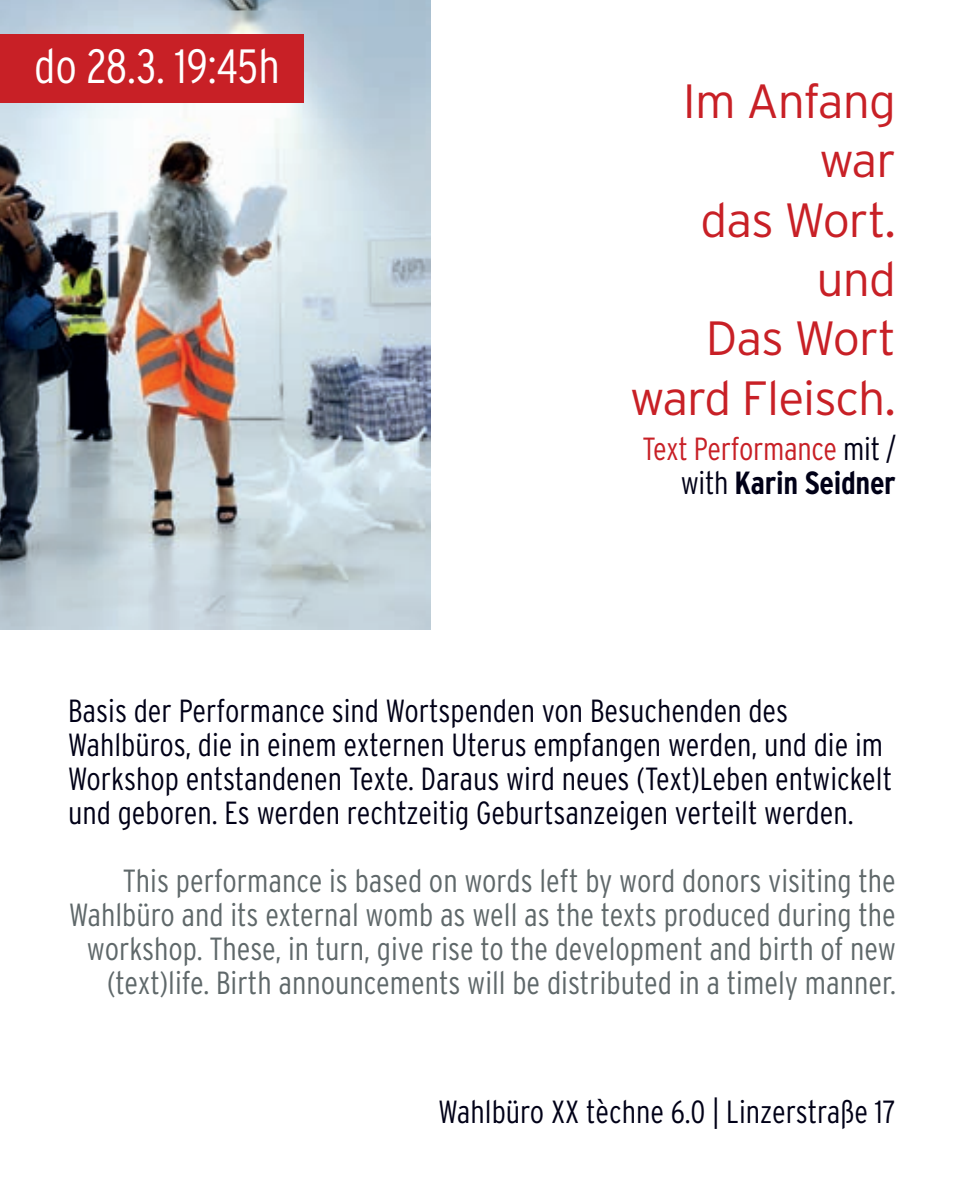
<style>
.page{position:relative;width:964px;height:1191px;background:#fff}
.page>*{position:absolute;margin:0;border:0;box-sizing:border-box;transform-origin:0 0}
.t1{font:300 48px/59.2px "Interstate";letter-spacing:-.02em;color:#c82026;text-align:right}
.t2{font:300 condensed 48px "Interstate";color:#fff}
.t3{font:300 condensed 32px/34px "Interstate";color:#000017}
.t4{font:300 condensed 32px/34px "Interstate";color:#5f686a;text-align:right}
.t5{font:300 condensed 32px/34px "Interstate";letter-spacing:-.01em;color:#c82026;text-align:right}
.s1{color:#000017}
.s2{font-weight:700;color:#000017}
</style>
<div class="page">
<img style="left:0;top:0;width:431px;height:629px">
<div style="left:0;top:34px;width:304px;height:68px;background:#c82026"></div>
<h1 class="t2" style="left:34px;top:39px;width:247px">do 28.3. 19:45h</h1>
<h1 class="t1" style="left:630px;top:71px;width:267px">Im Anfang war<br>das Wort. und<br>Das Wort ward Fleisch.</h1>
<p class="t5" style="left:642px;top:431px;width:255px">Text Performance <span class="s1">mit / with</span> <span class="s2">Karin Seidner</span></p>
<p class="t3" style="left:68px;top:693px;width:825px">Basis der Performance sind Wortspenden von Besuchenden des Wahlbüros, die in einem externen Uterus empfangen werden, und die im Workshop entstandenen Texte. Daraus wird neues (Text)Leben entwickelt und geboren. Es werden rechtzeitig Geburtsanzeigen verteilt werden.</p>
<p class="t4" style="left:69px;top:863px;width:828px">This performance is based on words left by word donors visiting the Wahlbüro and its external womb as well as the texts produced during the workshop. These, in turn, give rise to the development and birth of new (text)life. Birth announcements will be distributed in a timely manner.</p>
<p class="t3" style="left:438px;top:1094px;width:459px">Wahlbüro XX tèchne 6.0 | Linzerstraße 17</p>
</div>
